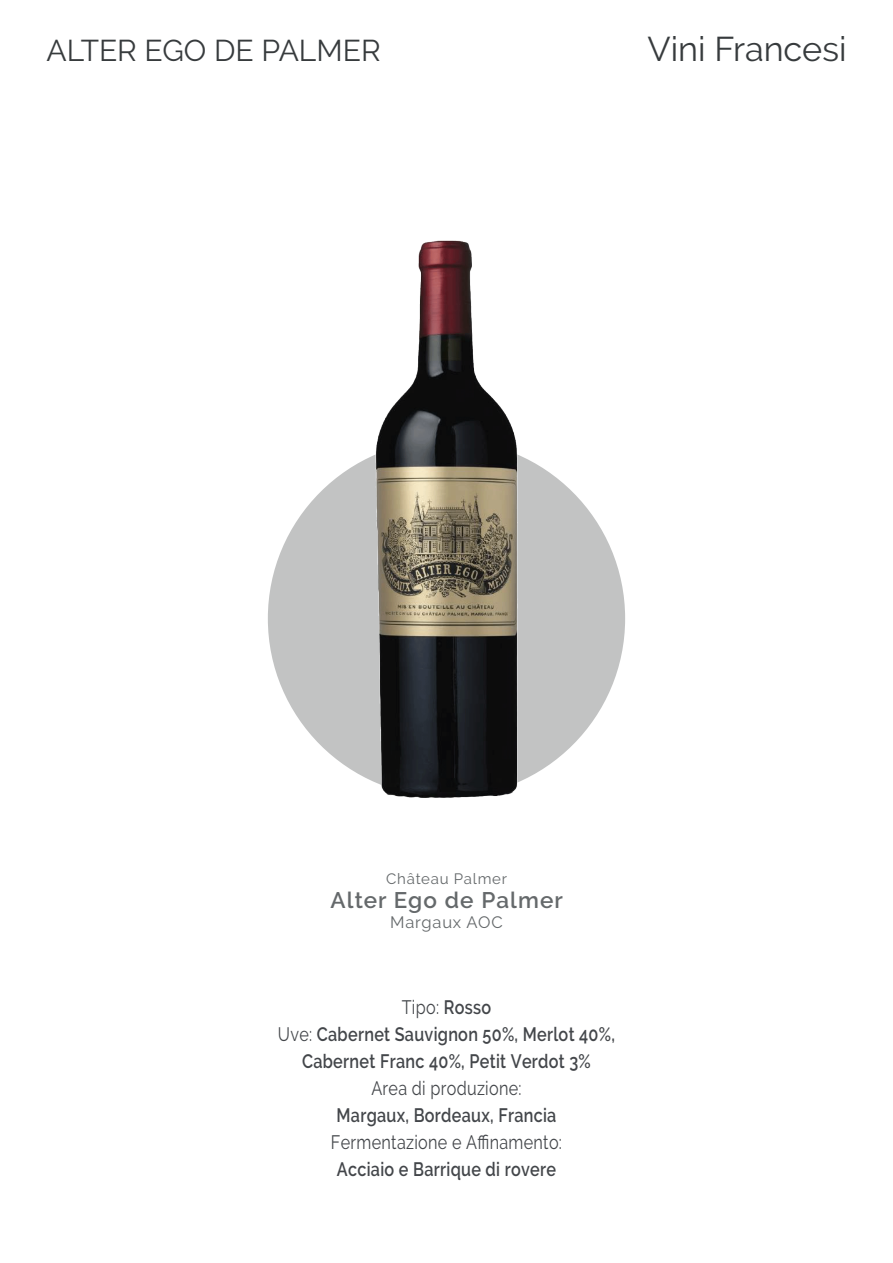
<style>
.page{position:relative;width:893px;height:1263px;background:#fff}
.page>*{position:absolute;margin:0;border:0;box-sizing:border-box;transform-origin:0 0}
.t1{font:34.2px "Raleway";color:#373b3d}
.t2{font:30px "Raleway";color:#373b3d}
.t3{font:600 22.5px "Raleway";letter-spacing:.05em;color:#65696b}
.t4{font:600 19.35px/27px "Raleway";letter-spacing:.02em;color:#43464a;text-align:center;scale:.83 1}
.t5{font:19.35px "Raleway";letter-spacing:.02em;color:#43464a;scale:.83 1}
.t6{font:16.5px "Raleway";letter-spacing:.05em;color:#65696b}
.t7{font:15px "Raleway";letter-spacing:.05em;color:#65696b}
.s1{font-weight:400}
</style>
<div class="page">
<div style="left:268px;top:440px;width:357px;height:357px;background:#c2c3c3;border-radius:50%"></div>
<img style="left:362px;top:241px;width:169px;height:556px">
<h2 class="t2" style="left:46px;top:33px;width:336px">ALTER EGO DE PALMER</h2>
<h1 class="t1" style="left:647px;top:29px;width:200px">Vini Francesi</h1>
<p class="t7" style="left:386px;top:870px;width:122px">Château Palmer</p>
<p class="t3" style="left:330px;top:887px;width:234px">Alter Ego de Palmer</p>
<p class="t6" style="left:390px;top:912px;width:114px">Margaux AOC</p>
<p class="t4" style="left:278px;top:994px;width:408px"><span class="s1">Tipo:</span> Rosso<br><span class="s1">Uve:</span> Cabernet Sauvignon 50%, Merlot 40%,<br>Cabernet Franc 40%, Petit Verdot 3%</p>
<p class="t5" style="left:371px;top:1077px;width:182px">Area di produzione:</p>
<p class="t4" style="left:337px;top:1102px;width:266px">Margaux, Bordeaux, Francia</p>
<p class="t5" style="left:331px;top:1131px;width:280px">Fermentazione e Affinamento:</p>
<p class="t4" style="left:337px;top:1156px;width:266px">Acciaio e Barrique di rovere</p>
</div>
